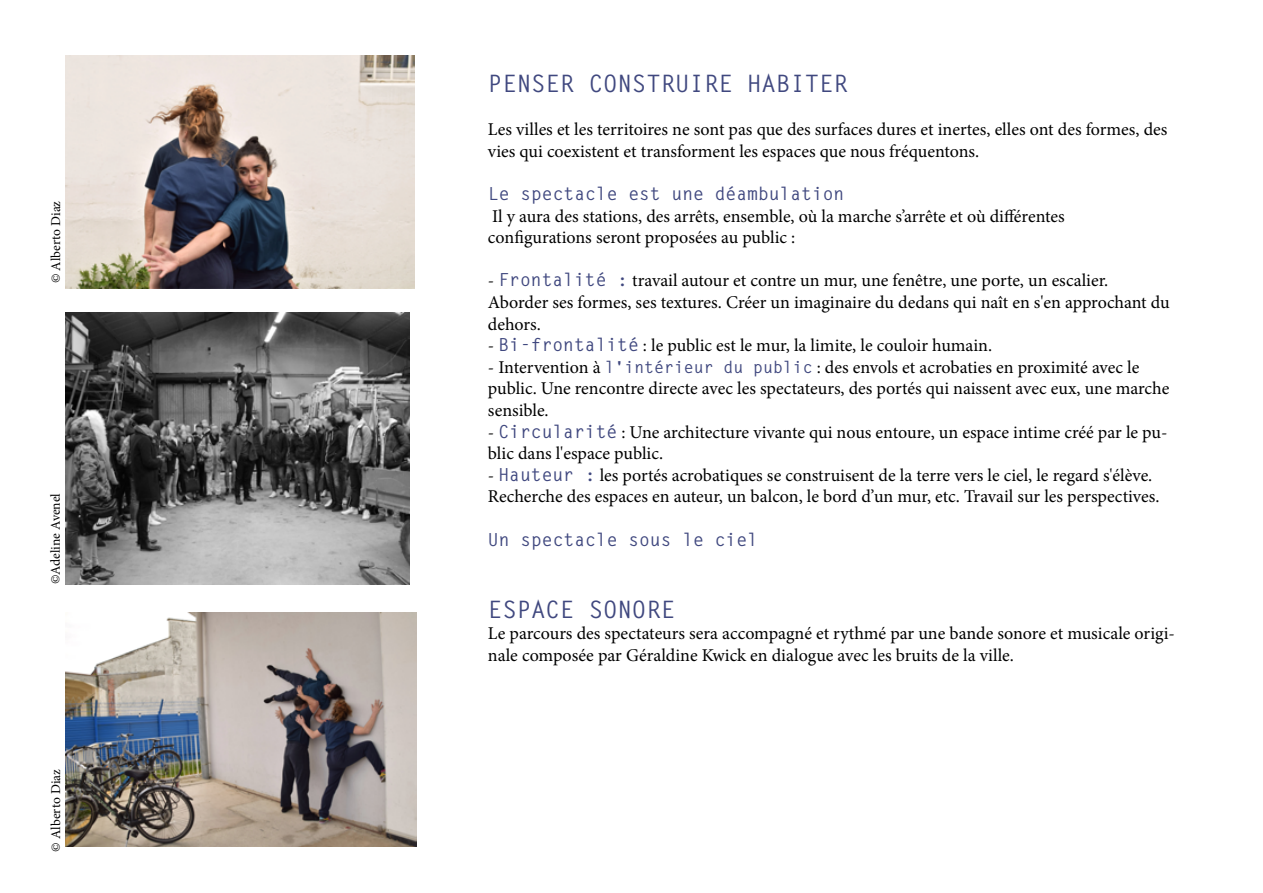
<style>
.page{position:relative;width:1263px;height:893px;background:#fff}
.page>*{position:absolute;margin:0;border:0;box-sizing:border-box;transform-origin:0 0}
.t1{font:700 24px "Letter Gothic Std";color:#40487f}
.t2{font:18px/21.6px "Minion Pro";color:#000}
.t3{font:700 18px "Letter Gothic Std";color:#40487f}
.t4{font:13.5px "Minion Pro";color:#000}
.s1{font-family:"Letter Gothic Std";font-weight:700;color:#40487f}
.s2{font-family:"Letter Gothic Std";font-weight:700;font-size:16.5px;color:#40487f}
</style>
<div class="page">
<img style="left:65px;top:56px;width:349px;height:232px">
<img style="left:65px;top:313px;width:345px;height:271px">
<img style="left:65px;top:612px;width:352px;height:234px">
<p class="t4" style="left:47px;top:283px;width:84px;rotate:-90deg">© Alberto Diaz</p>
<p class="t4" style="left:46px;top:584px;width:93px;rotate:-90deg">©Adeline Avenel</p>
<p class="t4" style="left:47px;top:851px;width:84px;rotate:-90deg">© Alberto Diaz</p>
<h1 class="t1" style="left:488px;top:69px;width:362px">PENSER CONSTRUIRE HABITER</h1>
<p class="t2" style="left:488px;top:119px;width:681px">Les villes et les territoires ne sont pas que des surfaces dures et inertes, elles ont des formes, des vies qui coexistent et transforment les espaces que nous fréquentons.</p>
<p class="t3" style="left:488px;top:182px;width:358px">Le spectacle est une déambulation</p>
<p class="t2" style="left:488px;top:205px;width:578px">Il y aura des stations, des arrêts, ensemble, où la marche s’arrête et où différentes configurations seront proposées au public :</p>
<p class="t2" style="left:488px;top:270px;width:683px">- <span class="s1">Frontalité :</span> travail autour et contre un mur, une fenêtre, une porte, un escalier.<br>Aborder ses formes, ses textures. Créer un imaginaire du dedans qui naît en s'en approchant du dehors.</p>
<p class="t2" style="left:488px;top:335px;width:506px">- <span class="s1">Bi-frontalité</span> : le public est le mur, la limite, le couloir humain.</p>
<p class="t2" style="left:488px;top:356px;width:683px">- Intervention à <span class="s2">l'intérieur du public</span> : des envols et acrobaties en proximité avec le public. Une rencontre directe avec les spectateurs, des portés qui naissent avec eux, une marche sensible.</p>
<p class="t2" style="left:488px;top:421px;width:681px">- <span class="s1">Circularité</span> : Une architecture vivante qui nous entoure, un espace intime créé par le pu&shy;blic dans l'espace public.</p>
<p class="t2" style="left:488px;top:464px;width:673px">- <span class="s1">Hauteur :</span> les portés acrobatiques se construisent de la terre vers le ciel, le regard s'élève.<br>Recherche des espaces en auteur, un balcon, le bord d’un mur, etc. Travail sur les perspectives.</p>
<p class="t3" style="left:488px;top:528px;width:272px">Un spectacle sous le ciel</p>
<h1 class="t1" style="left:488px;top:594px;width:189px">ESPACE SONORE</h1>
<p class="t2" style="left:488px;top:623px;width:688px">Le parcours des spectateurs sera accompagné et rythmé par une bande sonore et musicale origi&shy;nale composée par Géraldine Kwick en dialogue avec les bruits de la ville.</p>
</div>
